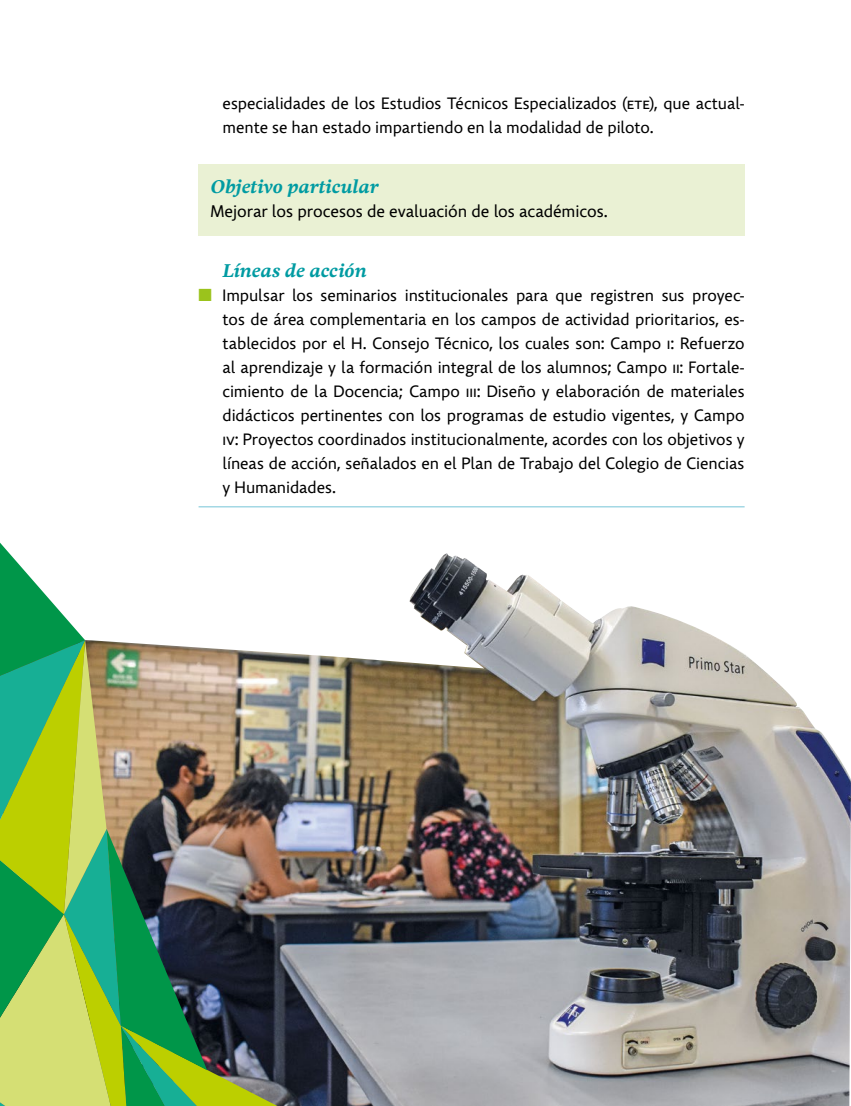
<style>
.page{position:relative;width:851px;height:1106px;background:#fff}
.page>*{position:absolute;margin:0;border:0;box-sizing:border-box;transform-origin:0 0}
.t1{font:italic 700 18.3px "Comenia Serif";letter-spacing:.005em;color:#009ba2}
.t2{font:16.8px "Comenia Sans";letter-spacing:-.005em;color:#000}
.t3{font:16.5px/24px "Comenia Sans";color:#000}
.s1{color:#9bc31c}
</style>
<div class="page">
<img style="left:396px;top:553px;width:454px;height:553px">
<div style="left:198px;top:164px;width:546px;height:48px;background:#eaf1d4"></div>
<div style="left:198px;top:193px;width:546px;height:43px;background:#eaf1d4"></div>
<hr style="left:198px;top:506px;width:546px;height:1px;background:#a3d8e4">
<img style="left:0;top:542px;width:396px;height:564px">
<p class="t3" style="left:222px;top:92px;width:523px">especialidades de los Estudios Técnicos Especializados (ete), que actual&shy;mente se han estado impartiendo en la modalidad de piloto.</p>
<p class="t1" style="left:210px;top:173px;width:169px">Objetivo particular</p>
<p class="t2" style="left:210px;top:200px;width:399px">Mejorar los procesos de evaluación de los académicos.</p>
<p class="t1" style="left:222px;top:257px;width:146px">Líneas de acción</p>
<p class="t3" style="left:222px;top:284px;width:523px;text-align:justify;text-indent:-24px"><span class="s1">■</span> Impulsar los seminarios institucionales para que registren sus proyec&shy;tos de área complementaria en los campos de actividad prioritarios, es&shy;tablecidos por el H. Consejo Técnico, los cuales son: Campo i: Refuerzo al aprendizaje y la formación integral de los alumnos; Campo ii: Fortale&shy;cimiento de la Docencia; Campo iii: Diseño y elaboración de materiales didácticos pertinentes con los programas de estudio vigentes, y Campo iv: Proyectos coordinados institucionalmente, acordes con los objetivos y líneas de acción, señalados en el Plan de Trabajo del Colegio de Ciencias y Humanidades.</p>
</div>
